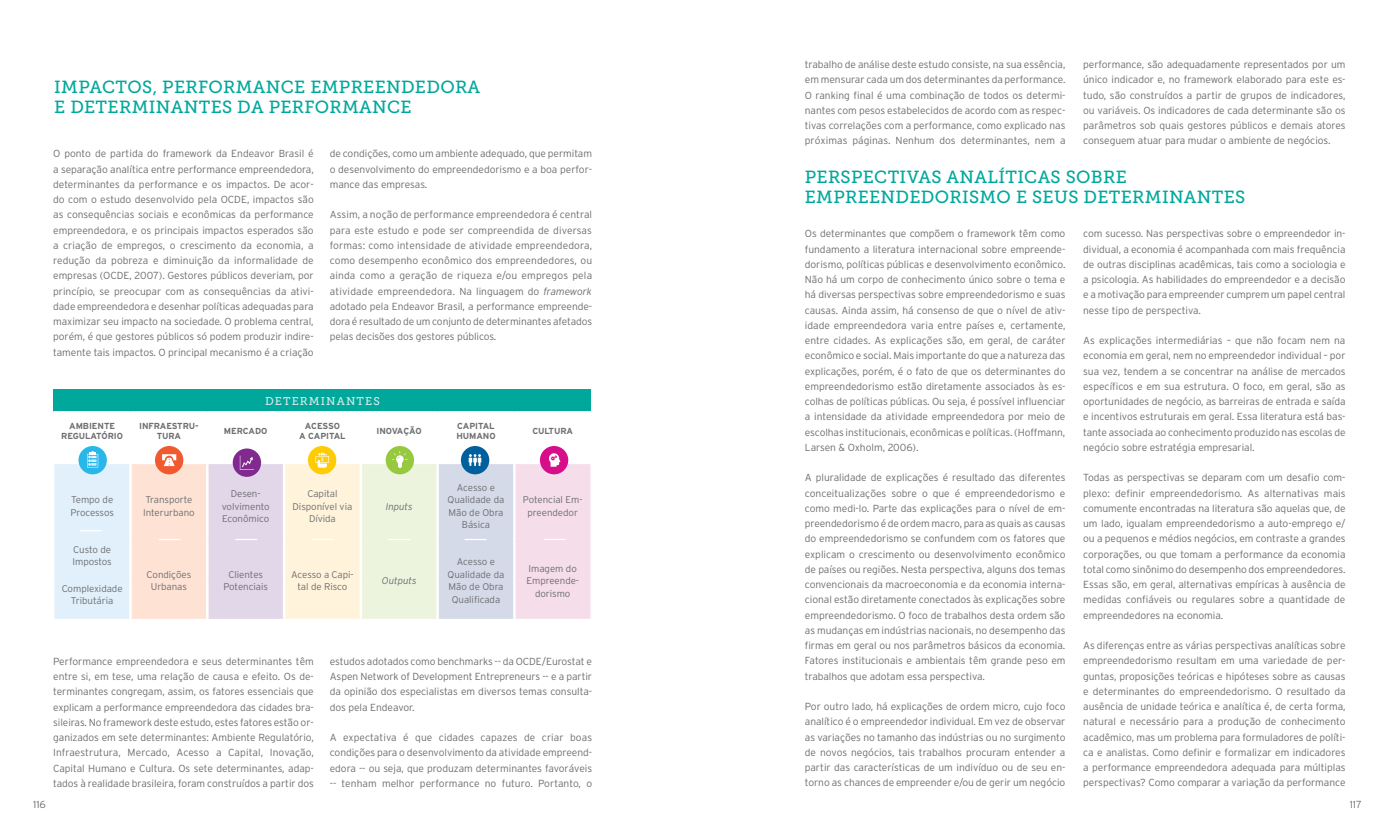
<style>
.page{position:relative;width:1397px;height:840px;background:#fff}
.page>*{position:absolute;margin:0;border:0;box-sizing:border-box;transform-origin:0 0}
.t1{font:17.5px/20px "Museo Slab 500";letter-spacing:.02em;color:#00a89c}
.t2{font:11.25px "Museo Slab 500";letter-spacing:.1em;color:#d9e8e6}
.t3{font:300 10.25px/15.2px "Interstate";letter-spacing:-.005em;color:#6d6e71;text-align:justify}
.t4{font:300 9.75px/12.5px "Interstate";letter-spacing:-.005em;color:#6d6e71;text-align:center}
.t5{font:italic 300 9.75px "Interstate";letter-spacing:-.005em;color:#6d6e71}
.t6{font:700 8.75px/10px "Interstate";letter-spacing:-.01em;color:#6d6e71;text-align:center}
.s1{font-style:italic}
</style>
<div class="page">
<div style="left:54px;top:389px;width:537px;height:23px;background:#00a89c"></div>
<hr style="left:53px;top:411px;width:77px;height:1px;background:#fff">
<hr style="left:130px;top:411px;width:77px;height:1px;background:#fff">
<hr style="left:207px;top:411px;width:77px;height:1px;background:#fff">
<hr style="left:284px;top:411px;width:77px;height:1px;background:#fff">
<hr style="left:361px;top:411px;width:76px;height:1px;background:#fff">
<hr style="left:437px;top:411px;width:77px;height:1px;background:#fff">
<hr style="left:514px;top:411px;width:77px;height:1px;background:#fff">
<svg style="left:54px;top:446px;width:537px;height:173px;background:#eae3e2"></svg>
<h1 class="t1" style="left:54px;top:77px;width:427px">IMPACTOS, PERFORMANCE EMPREENDEDORA<br>E DETERMINANTES DA PERFORMANCE</h1>
<p class="t3" style="left:53px;top:146px;width:262px">O ponto de partida do framework da Endeavor Brasil é a separação analítica entre performance empreendedora, determinantes da performance e os impactos. De acor&shy;do com o estudo desenvolvido pela OCDE, impactos são as consequências sociais e econômicas da performance empreendedora, e os principais impactos esperados são a criação de empregos, o crescimento da economia, a redução da pobreza e diminuição da informalidade de empresas (OCDE, 2007). Gestores públicos deveriam, por princípio, se preocupar com as consequências da ativi&shy;dade empreendedora e desenhar políticas adequadas para maximizar seu impacto na sociedade. O problema central, porém, é que gestores públicos só podem produzir indire&shy;tamente tais impactos. O principal mecanismo é a criação</p>
<p class="t3" style="left:330px;top:146px;width:264px">de condições, como um ambiente adequado, que permitam o desenvolvimento do empreendedorismo e a boa perfor&shy;mance das empresas.</p>
<p class="t3" style="left:330px;top:207px;width:264px">Assim, a noção de performance empreendedora é central para este estudo e pode ser compreendida de diversas formas: como intensidade de atividade empreendedora, como desempenho econômico dos empreendedores, ou ainda como a geração de riqueza e/ou empregos pela atividade empreendedora. Na linguagem do <span class="s1">framework </span>adotado pela Endeavor Brasil, a performance empreende&shy;dora é resultado de um conjunto de determinantes afetados pelas decisões dos gestores públicos.</p>
<p class="t2" style="left:265px;top:394px;width:116px">DETERMINANTES</p>
<p class="t6" style="left:61px;top:420px;width:63px">AMBIENTE<br>REGULATÓRIO</p>
<p class="t6" style="left:139px;top:420px;width:61px">INFRAESTRU-<br>TURA</p>
<p class="t6" style="left:224px;top:425px;width:45px">MERCADO</p>
<p class="t6" style="left:299px;top:420px;width:48px">ACESSO<br>A CAPITAL</p>
<p class="t6" style="left:376px;top:425px;width:47px">INOVAÇÃO</p>
<p class="t6" style="left:456px;top:420px;width:41px;text-align:left">CAPITAL<br>HUMANO</p>
<p class="t6" style="left:532px;top:425px;width:42px">CULTURA</p>
<p class="t4" style="left:70px;top:493px;width:45px;text-align:left">Tempo de<br>Processos</p>
<p class="t4" style="left:143px;top:493px;width:53px;text-align:left">Transporte<br>Interurbano</p>
<p class="t4" style="left:222px;top:487px;width:49px">Desen&shy;volvimento<br>Econômico</p>
<p class="t4" style="left:292px;top:487px;width:61px">Capital<br>Disponível via<br>Dívida</p>
<p class="t4" style="left:72px;top:543px;width:41px;text-align:left">Custo de<br>Impostos</p>
<p class="t5" style="left:386px;top:501px;width:28px">Inputs</p>
<p class="t4" style="left:62px;top:582px;width:62px;line-height:12.1px">Complexidade<br>Tributária</p>
<p class="t4" style="left:147px;top:568px;width:46px">Condições<br>Urbanas</p>
<p class="t4" style="left:223px;top:568px;width:46px">Clientes<br>Potenciais</p>
<p class="t4" style="left:291px;top:568px;width:64px">Acesso a Capi&shy;tal de Risco</p>
<p class="t5" style="left:382px;top:575px;width:36px">Outputs</p>
<p class="t4" style="left:447px;top:481px;width:58px">Acesso e<br>Qualidade da<br>Mão de Obra<br>Básica</p>
<p class="t4" style="left:523px;top:493px;width:61px">Potencial Em&shy;preendedor</p>
<p class="t4" style="left:447px;top:555px;width:58px">Acesso e<br>Qualidade da<br>Mão de Obra<br>Qualificada</p>
<p class="t4" style="left:526px;top:562px;width:54px">Imagem do<br>Empreende&shy;dorismo</p>
<p class="t3" style="left:53px;top:653px;width:262px">Performance empreendedora e seus determinantes têm entre si, em tese, uma relação de causa e efeito. Os de&shy;terminantes congregam, assim, os fatores essenciais que explicam a performance empreendedora das cidades bra&shy;sileiras. No framework deste estudo, estes fatores estão or&shy;ganizados em sete determinantes: Ambiente Regulatório, Infraestrutura, Mercado, Acesso a Capital, Inovação, Capital Humano e Cultura. Os sete determinantes, adap&shy;tados à realidade brasileira, foram construídos a partir dos</p>
<p class="t3" style="left:330px;top:653px;width:264px">estudos adotados como benchmarks -- da OCDE/Eurostat e Aspen Network of Development Entrepreneurs -- e a partir da opinião dos especialistas em diversos temas consulta&shy;dos pela Endeavor.</p>
<p class="t3" style="left:330px;top:730px;width:264px">A expectativa é que cidades capazes de criar boas condições para o desenvolvimento da atividade empreend&shy;edora -- ou seja, que produzam determinantes favoráveis -- tenham melhor performance no futuro. Portanto, o</p>
<p class="t3" style="left:804px;top:57px;width:262px">trabalho de análise deste estudo consiste, na sua essência, em mensurar cada um dos determinantes da performance.<br>O ranking final é uma combinação de todos os determi&shy;nantes com pesos estabelecidos de acordo com as respec&shy;tivas correlações com a performance, como explicado nas próximas páginas. Nenhum dos determinantes, nem a</p>
<p class="t3" style="left:1082px;top:57px;width:264px">performance, são adequadamente representados por um único indicador e, no framework elaborado para este es&shy;tudo, são construídos a partir de grupos de indicadores, ou variáveis. Os indicadores de cada determinante são os parâmetros sob quais gestores públicos e demais atores conseguem atuar para mudar o ambiente de negócios.</p>
<h1 class="t1" style="left:804px;top:167px;width:442px">PERSPECTIVAS ANALÍTICAS SOBRE<br>EMPREENDEDORISMO E SEUS DETERMINANTES</h1>
<p class="t3" style="left:804px;top:226px;width:262px">Os determinantes que compõem o framework têm como fundamento a literatura internacional sobre empreende&shy;dorismo, políticas públicas e desenvolvimento econômico.<br>Não há um corpo de conhecimento único sobre o tema e há diversas perspectivas sobre empreendedorismo e suas causas. Ainda assim, há consenso de que o nível de ativ&shy;idade empreendedora varia entre países e, certamente, entre cidades. As explicações são, em geral, de caráter econômico e social. Mais importante do que a natureza das explicações, porém, é o fato de que os determinantes do empreendedorismo estão diretamente associados às es&shy;colhas de políticas públicas. Ou seja, é possível influenciar a intensidade da atividade empreendedora por meio de escolhas institucionais, econômicas e políticas. (Hoffmann, Larsen &amp; Oxholm, 2006).</p>
<p class="t3" style="left:804px;top:470px;width:262px">A pluralidade de explicações é resultado das diferentes conceitualizações sobre o que é empreendedorismo e como medi-lo. Parte das explicações para o nível de em&shy;preendedorismo é de ordem macro, para as quais as causas do empreendedorismo se confundem com os fatores que explicam o crescimento ou desenvolvimento econômico de países ou regiões. Nesta perspectiva, alguns dos temas convencionais da macroeconomia e da economia interna&shy;cional estão diretamente conectados às explicações sobre empreendedorismo. O foco de trabalhos desta ordem são as mudanças em indústrias nacionais, no desempenho das firmas em geral ou nos parâmetros básicos da economia.<br>Fatores institucionais e ambientais têm grande peso em trabalhos que adotam essa perspectiva.</p>
<p class="t3" style="left:804px;top:699px;width:262px">Por outro lado, há explicações de ordem micro, cujo foco analítico é o empreendedor individual. Em vez de observar as variações no tamanho das indústrias ou no surgimento de novos negócios, tais trabalhos procuram entender a partir das características de um indivíduo ou de seu en&shy;torno as chances de empreender e/ou de gerir um negócio</p>
<p class="t3" style="left:1082px;top:226px;width:264px">com sucesso. Nas perspectivas sobre o empreendedor in&shy;dividual, a economia é acompanhada com mais frequência de outras disciplinas acadêmicas, tais como a sociologia e a psicologia. As habilidades do empreendedor e a decisão e a motivação para empreender cumprem um papel central nesse tipo de perspectiva.</p>
<p class="t3" style="left:1082px;top:333px;width:264px">As explicações intermediárias – que não focam nem na economia em geral, nem no empreendedor individual – por sua vez, tendem a se concentrar na análise de mercados específicos e em sua estrutura. O foco, em geral, são as oportunidades de negócio, as barreiras de entrada e saída e incentivos estruturais em geral. Essa literatura está bas&shy;tante associada ao conhecimento produzido nas escolas de negócio sobre estratégia empresarial.</p>
<p class="t3" style="left:1082px;top:470px;width:264px">Todas as perspectivas se deparam com um desafio com&shy;plexo: definir empreendedorismo. As alternativas mais comumente encontradas na literatura são aquelas que, de um lado, igualam empreendedorismo a auto-emprego e/ ou a pequenos e médios negócios, em contraste a grandes corporações, ou que tomam a performance da economia total como sinônimo do desempenho dos empreendedores.<br>Essas são, em geral, alternativas empíricas à ausência de medidas confiáveis ou regulares sobre a quantidade de empreendedores na economia.</p>
<p class="t3" style="left:1082px;top:638px;width:264px">As diferenças entre as várias perspectivas analíticas sobre empreendedorismo resultam em uma variedade de per&shy;guntas, proposições teóricas e hipóteses sobre as causas e determinantes do empreendedorismo. O resultado da ausência de unidade teórica e analítica é, de certa forma, natural e necessário para a produção de conhecimento acadêmico, mas um problema para formuladores de políti&shy;ca e analistas. Como definir e formalizar em indicadores a performance empreendedora adequada para múltiplas perspectivas? Como comparar a variação da performance</p>
<p class="t3" style="left:33px;top:797px;width:14px">116</p>
<p class="t3" style="left:1349px;top:797px;width:13px">117</p>
</div>
